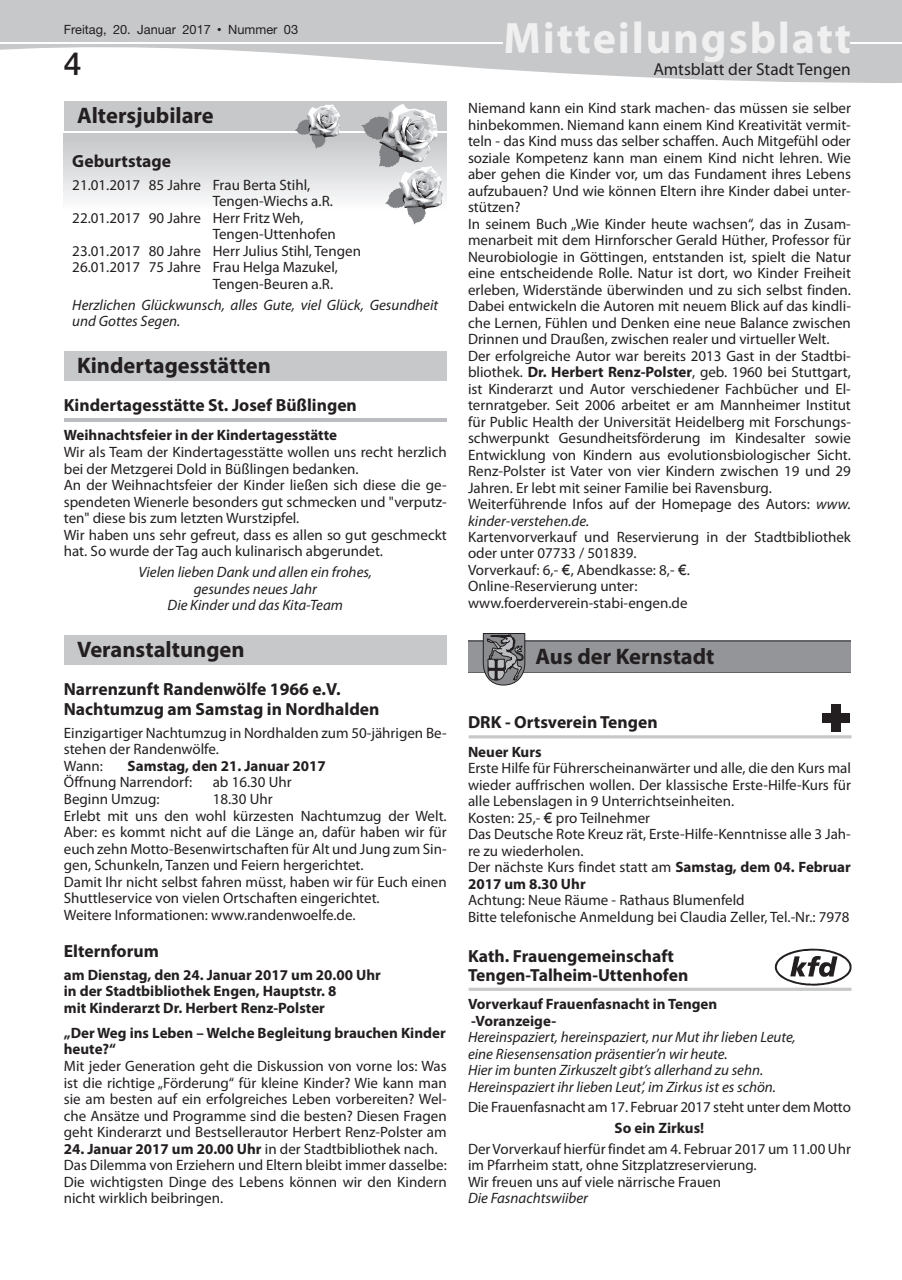
<style>
.page{position:relative;width:902px;height:1280px;background:#fff}
.page>*{position:absolute;margin:0;border:0;box-sizing:border-box;transform-origin:0 0}
.t1{font:700 44.25px "Myriad Pro";letter-spacing:.04em;color:#f0f0f1}
.t2{font:500 31.95px "Helvetica Neue";color:#231f20}
.t3{font:700 22.5px "Myriad Pro";color:#231f20}
.t4{font:700 17.55px/19.8px "Myriad Pro";color:#231f20}
.t5{font:17.4px "Myriad Pro";color:#231f20}
.t6{font:15px/16.5px "Myriad Pro";color:#231f20}
.t7{font:italic 15px/16.5px "Myriad Pro";color:#231f20}
.t8{font:700 15px/16.5px "Myriad Pro";color:#231f20}
.t9{font:12.75px "Helvetica Neue";color:#231f20}
.s1{font-family:"M Twentieth Century";font-weight:500}
.s2{font-size:12.9px}
.s3{font-weight:700}
.s4{font-style:italic}
.s5{font-family:"Gill Sans"}
</style>
<div class="page">
<svg style="left:0;top:0;width:901px;height:83px;fill:#c7c8ca"></svg>
<div style="left:505px;top:22px;width:344px;height:40px;background:#c7c8ca"></div>
<hr style="left:0;top:42px;width:502px;height:1px;background:#fff">
<hr style="left:850px;top:42px;width:51px;height:1px;background:#fff">
<hr style="left:64px;top:418px;width:382px;height:3px;background:#bcbdc0">
<div style="left:64px;top:134px;width:382px;height:79px;background:linear-gradient(to bottom,#c3c4c7,#feffff)"></div>
<div style="left:64px;top:101px;width:382px;height:30px;background:#c7c8ca"></div>
<svg style="left:360px;top:104px;width:83px;height:120px"></svg>
<svg style="left:294px;top:104px;width:47px;height:45px"></svg>
<div style="left:64px;top:352px;width:382px;height:29px;background:#c7c8ca"></div>
<div style="left:64px;top:636px;width:382px;height:29px;background:#c7c8ca"></div>
<div style="left:468px;top:641px;width:382px;height:32px;background:#939598"></div>
<svg style="left:482px;top:633px;width:43px;height:52px"></svg>
<hr style="left:468px;top:735px;width:383px;height:3px;background:#c7c8ca">
<div style="left:830px;top:704px;width:10px;height:28px;background:#231f20"></div>
<div style="left:821px;top:713px;width:28px;height:10px;background:#231f20"></div>
<hr style="left:468px;top:988px;width:383px;height:3px;background:#c7c8ca">
<svg style="left:774px;top:949px;width:77px;height:37px"></svg>
<p class="t9" style="left:64px;top:22px;width:236px">Freitag, 20. Januar 2017 <span class="s1">•</span> Nummer <span class="s2">03</span></p>
<h1 class="t1" style="left:503px;top:9px;width:349px">Mitteilungsblatt</h1>
<h2 class="t2" style="left:64px;top:45px;width:19px">4</h2>
<p class="t5" style="left:653px;top:59px;width:199px">Amtsblatt der Stadt Tengen</p>
<h3 class="t3" style="left:77px;top:100px;width:138px">Altersjubilare</h3>
<p class="t4" style="left:72px;top:150px;width:100px">Geburtstage</p>
<p class="t6" style="left:72px;top:176px;width:239px">21.01.2017 85 Jahre Frau Berta Stihl,</p>
<p class="t6" style="left:213px;top:193px;width:122px">Tengen-Wiechs a.R.</p>
<p class="t6" style="left:72px;top:209px;width:233px">22.01.2017 90 Jahre Herr Fritz Weh,</p>
<p class="t6" style="left:213px;top:226px;width:125px">Tengen-Uttenhofen</p>
<p class="t6" style="left:72px;top:242px;width:290px">23.01.2017 80 Jahre Herr Julius Stihl, Tengen</p>
<p class="t6" style="left:72px;top:259px;width:267px">26.01.2017 75 Jahre Frau Helga Mazukel,</p>
<p class="t6" style="left:213px;top:275px;width:122px">Tengen-Beuren a.R.</p>
<p class="t7" style="left:72px;top:296px;width:367px">Herzlichen Glückwunsch, alles Gute, viel Glück, Gesundheit und Gottes Segen.</p>
<h3 class="t3" style="left:77px;top:351px;width:195px">Kindertagesstätten</h3>
<p class="t4" style="left:64px;top:395px;width:294px">Kindertagesstätte St. Josef Büßlingen</p>
<p class="t8" style="left:64px;top:427px;width:275px">Weihnachtsfeier in der Kindertagesstätte</p>
<p class="t6" style="left:64px;top:443px;width:384px">Wir als Team der Kindertagesstätte wollen uns recht herzlich bei der Metzgerei Dold in Büßlingen bedanken.<br>An der Weihnachtsfeier der Kinder ließen sich diese die ge&shy;spendeten Wienerle besonders gut schmecken und "verputz&shy;ten" diese bis zum letzten Wurstzipfel.<br>Wir haben uns sehr gefreut, dass es allen so gut geschmeckt hat. So wurde der Tag auch kulinarisch abgerundet.</p>
<p class="t7" style="left:138px;top:564px;width:235px;text-align:center">Vielen lieben Dank und allen ein frohes, gesundes neues Jahr<br>Die Kinder und das Kita-Team</p>
<h3 class="t3" style="left:77px;top:635px;width:169px">Veranstaltungen</h3>
<p class="t4" style="left:64px;top:679px;width:317px">Narrenzunft Randenwölfe 1966 e.V.<br>Nachtumzug am Samstag in Nordhalden</p>
<p class="t6" style="left:64px;top:724px;width:384px">Einzigartiger Nachtumzug in Nordhalden zum 50-jährigen Be&shy;stehen der Randenwölfe.<br>Wann:</p>
<p class="t8" style="left:128px;top:757px;width:200px">Samstag, den 21. Januar 2017</p>
<p class="t6" style="left:64px;top:774px;width:130px">Öffnung Narrendorf:</p>
<p class="t6" style="left:213px;top:774px;width:80px">ab 16.30 Uhr</p>
<p class="t6" style="left:64px;top:790px;width:97px">Beginn Umzug:</p>
<p class="t6" style="left:64px;top:790px;width:384px;text-indent:149px">18.30 Uhr<br>Erlebt mit uns den wohl kürzesten Nachtumzug der Welt.<br>Aber: es kommt nicht auf die Länge an, dafür haben wir für euch zehn Motto-Besenwirtschaften für Alt und Jung zum Sin&shy;gen, Schunkeln, Tanzen und Feiern hergerichtet.<br>Damit Ihr nicht selbst fahren müsst, haben wir für Euch einen Shuttleservice von vielen Ortschaften eingerichtet.<br>Weitere Informationen: www.randenwoelfe.de.</p>
<p class="t4" style="left:64px;top:940px;width:96px">Elternforum</p>
<p class="t8" style="left:64px;top:966px;width:318px">am Dienstag, den 24. Januar 2017 um 20.00 Uhr in der Stadtbibliothek Engen, Hauptstr. 8<br>mit Kinderarzt Dr. Herbert Renz-Polster</p>
<p class="t8" style="left:64px;top:1024px;width:383px">„Der Weg ins Leben – Welche Begleitung brauchen Kinder heute?“</p>
<p class="t6" style="left:64px;top:1057px;width:384px;text-align:justify">Mit jeder Generation geht die Diskussion von vorne los: Was ist die richtige „Förderung“ für kleine Kinder? Wie kann man sie am besten auf ein erfolgreiches Leben vorbereiten? Wel&shy;che Ansätze und Programme sind die besten? Diesen Fragen geht Kinderarzt und Bestsellerautor Herbert Renz-Polster am</p>
<p class="t6" style="left:64px;top:1140px;width:384px"><span class="s3">24. Januar 2017 um 20.00 Uhr</span> in der Stadtbibliothek nach.<br>Das Dilemma von Erziehern und Eltern bleibt immer dasselbe:<br>Die wichtigsten Dinge des Lebens können wir den Kindern nicht wirklich beibringen.</p>
<p class="t6" style="left:468px;top:100px;width:384px">Niemand kann ein Kind stark machen- das müssen sie selber hinbekommen. Niemand kann einem Kind Kreativität vermit&shy;teln - das Kind muss das selber schaffen. Auch Mitgefühl oder soziale Kompetenz kann man einem Kind nicht lehren. Wie aber gehen die Kinder vor, um das Fundament ihres Lebens aufzubauen? Und wie können Eltern ihre Kinder dabei unter&shy;stützen?<br>In seinem Buch „Wie Kinder heute wachsen“, das in Zusam&shy;menarbeit mit dem Hirnforscher Gerald Hüther, Professor für Neurobiologie in Göttingen, entstanden ist, spielt die Natur eine entscheidende Rolle. Natur ist dort, wo Kinder Freiheit erleben, Widerstände überwinden und zu sich selbst finden.<br>Dabei entwickeln die Autoren mit neuem Blick auf das kindli&shy;che Lernen, Fühlen und Denken eine neue Balance zwischen Drinnen und Draußen, zwischen realer und virtueller Welt.<br>Der erfolgreiche Autor war bereits 2013 Gast in der Stadtbi&shy;bliothek. <span class="s3">Dr. Herbert Renz-Polster</span>, geb. 1960 bei Stuttgart, ist Kinderarzt und Autor verschiedener Fachbücher und El&shy;ternratgeber. Seit 2006 arbeitet er am Mannheimer Institut für Public Health der Universität Heidelberg mit Forschungs&shy;schwerpunkt Gesundheitsförderung im Kindesalter sowie Entwicklung von Kindern aus evolutionsbiologischer Sicht.<br>Renz-Polster ist Vater von vier Kindern zwischen 19 und 29<br>Jahren. Er lebt mit seiner Familie bei Ravensburg.<br>Weiterführende Infos auf der Homepage des Autors: <span class="s4">www. kinder-verstehen.de.</span></p>
<p class="t6" style="left:468px;top:528px;width:384px">Kartenvorverkauf und Reservierung in der Stadtbibliothek oder unter 07733 / 501839.<br>Vorverkauf: 6,- <span class="s5">€</span>, Abendkasse: 8,- <span class="s5">€</span>.<br>Online-Reservierung unter: www.foerderverein-stabi-engen.de</p>
<h3 class="t3" style="left:535px;top:642px;width:180px">Aus der Kernstadt</h3>
<p class="t4" style="left:468px;top:712px;width:191px">DRK - Ortsverein Tengen</p>
<p class="t8" style="left:468px;top:743px;width:75px">Neuer Kurs</p>
<p class="t6" style="left:468px;top:760px;width:384px">Erste Hilfe für Führerscheinanwärter und alle, die den Kurs mal wieder auffrischen wollen. Der klassische Erste-Hilfe-Kurs für alle Lebenslagen in 9 Unterrichtseinheiten.<br>Kosten: 25,- <span class="s5">€</span> pro Teilnehmer<br>Das Deutsche Rote Kreuz rät, Erste-Hilfe-Kenntnisse alle 3 Jah&shy;re zu wiederholen.<br>Der nächste Kurs findet statt am <span class="s3">Samstag, dem 04. Februar 2017 um 8.30 Uhr</span></p>
<p class="t6" style="left:468px;top:892px;width:383px">Achtung: Neue Räume - Rathaus Blumenfeld<br>Bitte telefonische Anmeldung bei Claudia Zeller, Tel.-Nr.: 7978</p>
<p class="t4" style="left:468px;top:945px;width:222px;line-height:19.2px">Kath. Frauengemeinschaft<br>Tengen-Talheim-Uttenhofen</p>
<p class="t8" style="left:468px;top:995px;width:251px">Vorverkauf Frauenfasnacht in Tengen -Voranzeige-</p>
<p class="t7" style="left:468px;top:1029px;width:329px">Hereinspaziert, hereinspaziert, nur Mut ihr lieben Leute, eine Riesensensation präsentier’n wir heute.<br>Hier im bunten Zirkuszelt gibt’s allerhand zu sehn.<br>Hereinspaziert ihr lieben Leut’, im Zirkus ist es schön.</p>
<p class="t6" style="left:468px;top:1099px;width:384px">Die Frauenfasnacht am 17. Februar 2017 steht unter dem Motto</p>
<p class="t8" style="left:614px;top:1119px;width:91px">So ein Zirkus!</p>
<p class="t6" style="left:468px;top:1140px;width:384px">Der Vorverkauf hierfür findet am 4. Februar 2017 um 11.00 Uhr im Pfarrheim statt, ohne Sitzplatzreservierung.<br>Wir freuen uns auf viele närrische Frauen</p>
<p class="t7" style="left:468px;top:1190px;width:121px">Die Fasnachtswiiber</p>
</div>
